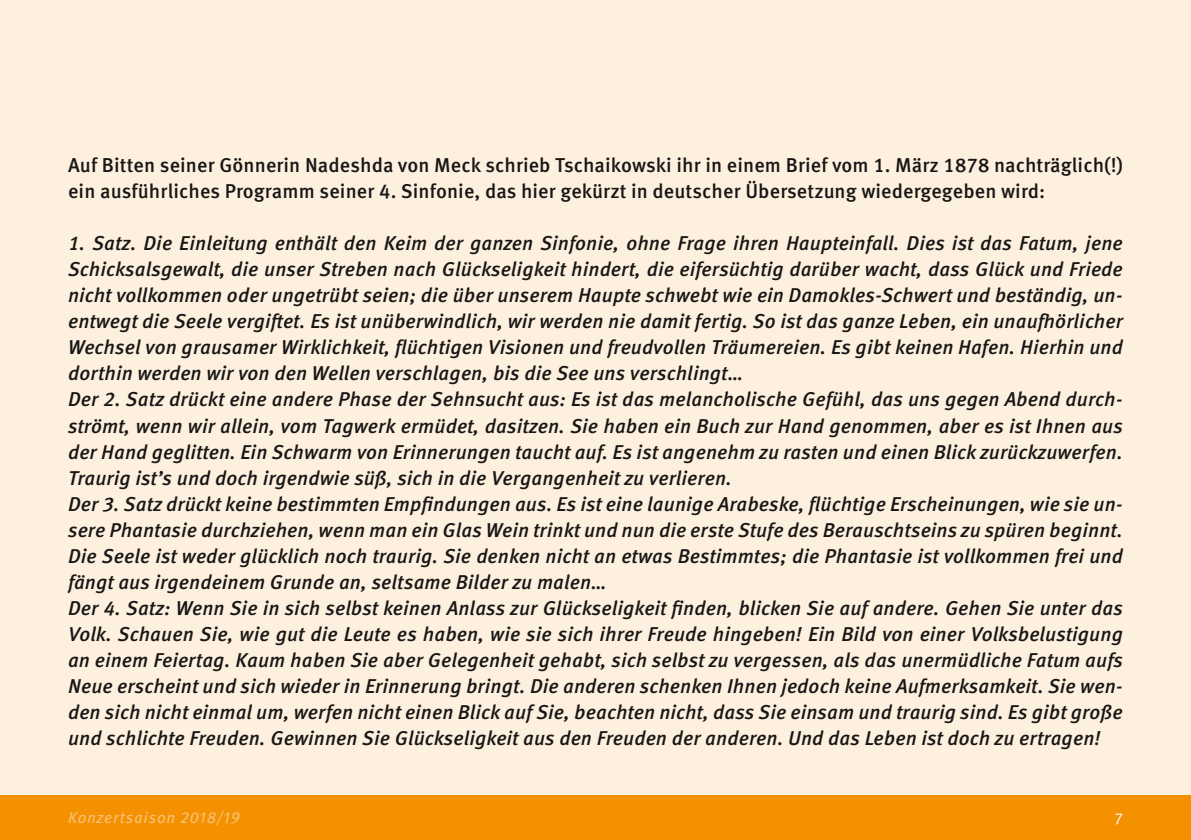
<style>
.page{position:relative;width:1191px;height:840px;background:#fff}
.page>*{position:absolute;margin:0;border:0;box-sizing:border-box;transform-origin:0 0}
.t1{font:italic 500 20px/26px "Meta Pro";letter-spacing:.005em;color:#181716}
.t2{font:500 20px/26px "Meta Pro";letter-spacing:.005em;color:#181716}
.t3{font:italic 16px "Meta Pro";letter-spacing:.05em;color:#fac074}
.t4{font:16px "Meta Pro";color:#fef0de}
</style>
<div class="page">
<div style="left:0;top:0;width:1191px;height:839px;background:#fef0de"></div>
<div style="left:0;top:795px;width:1191px;height:44px;background:#f39100"></div>
<p class="t2" style="left:68px;top:151px;width:1056px">Auf Bitten seiner Gönnerin Nadeshda von Meck schrieb Tschaikowski ihr in einem Brief vom 1. März 1878 nachträglich(!) ein ausführliches Programm seiner 4. Sinfonie, das hier gekürzt in deutscher Übersetzung wiedergegeben wird:</p>
<p class="t1" style="left:68px;top:229px;width:1056px">1. Satz. Die Einleitung enthält den Keim der ganzen Sinfonie, ohne Frage ihren Haupteinfall. Dies ist das Fatum, jene Schicksalsgewalt, die unser Streben nach Glückseligkeit hindert, die eifersüchtig darüber wacht, dass Glück und Friede nicht vollkommen oder ungetrübt seien; die über unserem Haupte schwebt wie ein Damokles-Schwert und beständig, un&shy;entwegt die Seele vergiftet. Es ist unüberwindlich, wir werden nie damit fertig. So ist das ganze Leben, ein unaufhörlicher Wechsel von grausamer Wirklichkeit, flüchtigen Visionen und freudvollen Träumereien. Es gibt keinen Hafen. Hierhin und dorthin werden wir von den Wellen verschlagen, bis die See uns verschlingt…<br>Der 2. Satz drückt eine andere Phase der Sehnsucht aus: Es ist das melancholische Gefühl, das uns gegen Abend durch&shy;strömt, wenn wir allein, vom Tagwerk ermüdet, dasitzen. Sie haben ein Buch zur Hand genommen, aber es ist Ihnen aus der Hand geglitten. Ein Schwarm von Erinnerungen taucht auf. Es ist angenehm zu rasten und einen Blick zurückzuwerfen.<br>Traurig ist’s und doch irgendwie süß, sich in die Vergangenheit zu verlieren.<br>Der 3. Satz drückt keine bestimmten Empfindungen aus. Es ist eine launige Arabeske, flüchtige Erscheinungen, wie sie un&shy;sere Phantasie durchziehen, wenn man ein Glas Wein trinkt und nun die erste Stufe des Berauschtseins zu spüren beginnt.<br>Die Seele ist weder glücklich noch traurig. Sie denken nicht an etwas Bestimmtes; die Phantasie ist vollkommen frei und fängt aus irgendeinem Grunde an, seltsame Bilder zu malen…<br>Der 4. Satz: Wenn Sie in sich selbst keinen Anlass zur Glückseligkeit finden, blicken Sie auf andere. Gehen Sie unter das Volk. Schauen Sie, wie gut die Leute es haben, wie sie sich ihrer Freude hingeben! Ein Bild von einer Volksbelustigung an einem Feiertag. Kaum haben Sie aber Gelegenheit gehabt, sich selbst zu vergessen, als das unermüdliche Fatum aufs Neue erscheint und sich wieder in Erinnerung bringt. Die anderen schenken Ihnen jedoch keine Aufmerksamkeit. Sie wen&shy;den sich nicht einmal um, werfen nicht einen Blick auf Sie, beachten nicht, dass Sie einsam und traurig sind. Es gibt große und schlichte Freuden. Gewinnen Sie Glückseligkeit aus den Freuden der anderen. Und das Leben ist doch zu ertragen!</p>
<p class="t3" style="left:68px;top:805px;width:173px">Konzertsaison 2018/19</p>
<p class="t4" style="left:1114px;top:805px;width:10px">7</p>
</div>
